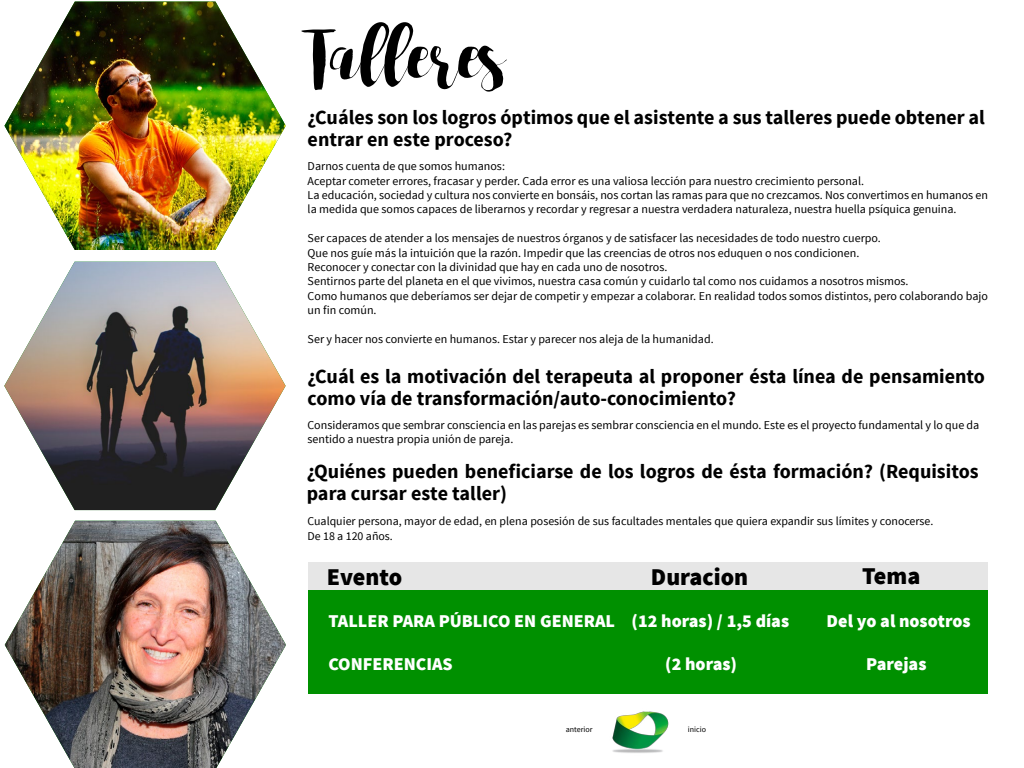
<style>
.page{position:relative;width:1024px;height:768px;background:#fff}
.page>*{position:absolute;margin:0;border:0;box-sizing:border-box;transform-origin:0 0}
.t1{font:66.2px "Spelling Night";color:#000}
.t2{font:900 24px "Source Sans Pro";color:#000}
.t3{font:700 20px/22px "Source Sans Pro";color:#000}
.t4{font:900 18px "Source Sans Pro";color:#fff}
.t5{font:12px/14.4px "Source Sans Pro";color:#000}
.t6{font:11.9px/14.3px "Source Sans Pro";color:#000}
.t7{font:8px "Source Sans Pro";color:#000}
</style>
<div class="page">
<div style="left:308px;top:562px;width:680px;height:30px;background:#e6e6e6"></div>
<img style="left:4px;top:262px;width:282px;height:248px">
<img style="left:5px;top:521px;width:281px;height:247px">
<img style="left:5px;top:2px;width:281px;height:248px">
<div style="left:308px;top:590px;width:680px;height:104px;background:#009000"></div>
<img style="left:612px;top:711px;width:57px;height:42px">
<h1 class="t1" style="left:312px;top:18px;width:195px">Talleres</h1>
<h3 class="t3" style="left:308px;top:107px;width:679px">¿Cuáles son los logros óptimos que el asistente a sus talleres puede obtener al entrar en este proceso?</h3>
<p class="t5" style="left:308px;top:159px;width:682px">Darnos cuenta de que somos humanos:<br>Aceptar cometer errores, fracasar y perder. Cada error es una valiosa lección para nuestro crecimiento personal.<br>La educación, sociedad y cultura nos convierte en bonsáis, nos cortan las ramas para que no crezcamos. Nos convertimos en humanos en la medida que somos capaces de liberarnos y recordar y regresar a nuestra verdadera naturaleza, nuestra huella psíquica genuina.</p>
<p class="t5" style="left:308px;top:231px;width:682px">Ser capaces de atender a los mensajes de nuestros órganos y de satisfacer las necesidades de todo nuestro cuerpo.<br>Que nos guíe más la intuición que la razón. Impedir que las creencias de otros nos eduquen o nos condicionen.<br>Reconocer y conectar con la divinidad que hay en cada uno de nosotros.<br>Sentirnos parte del planeta en el que vivimos, nuestra casa común y cuidarlo tal como nos cuidamos a nosotros mismos.<br>Como humanos que deberíamos ser dejar de competir y empezar a colaborar. En realidad todos somos distintos, pero colaborando bajo un fin común.</p>
<p class="t5" style="left:308px;top:332px;width:408px">Ser y hacer nos convierte en humanos. Estar y parecer nos aleja de la humanidad.</p>
<h3 class="t3" style="left:308px;top:366px;width:679px">¿Cuál es la motivación del terapeuta al proponer ésta línea de pensamiento como vía de transformación/auto-conocimiento?</h3>
<p class="t5" style="left:307px;top:418px;width:673px">Consideramos que sembrar consciencia en las parejas es sembrar consciencia en el mundo. Este es el proyecto fundamental y lo que da sentido a nuestra propia unión de pareja.</p>
<h3 class="t3" style="left:307px;top:461px;width:673px">¿Quiénes pueden beneficiarse de los logros de ésta formación? (Requisitos para cursar este taller)</h3>
<p class="t6" style="left:308px;top:514px;width:627px">Cualquier persona, mayor de edad, en plena posesión de sus facultades mentales que quiera expandir sus límites y conocerse.<br>De 18 a 120 años.</p>
<h2 class="t2" style="left:327px;top:561px;width:77px">Evento</h2>
<h2 class="t2" style="left:651px;top:561px;width:99px">Duracion</h2>
<h2 class="t2" style="left:862px;top:560px;width:60px">Tema</h2>
<h3 class="t4" style="left:328px;top:609px;width:462px">TALLER PARA PÚBLICO EN GENERAL (12 horas) / 1,5 días</h3>
<h3 class="t4" style="left:827px;top:609px;width:145px">Del yo al nosotros</h3>
<h3 class="t4" style="left:328px;top:652px;width:126px">CONFERENCIAS</h3>
<h3 class="t4" style="left:665px;top:652px;width:73px">(2 horas)</h3>
<h3 class="t4" style="left:866px;top:652px;width:62px">Parejas</h3>
<p class="t7" style="left:566px;top:724px;width:28px">anterior</p>
<p class="t7" style="left:688px;top:724px;width:20px">inicio</p>
</div>
